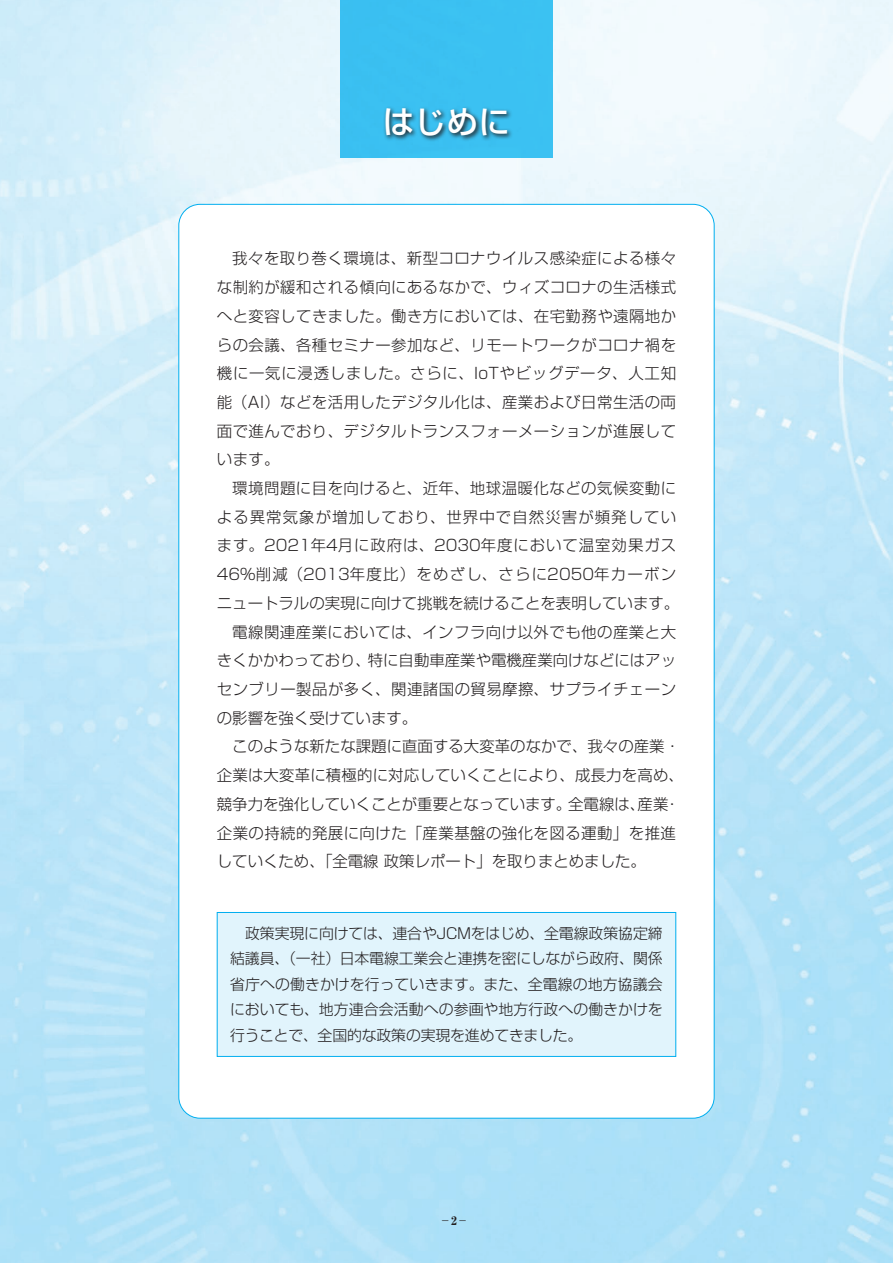
<style>
.page{position:relative;width:893px;height:1263px;background:#fff}
.page>*{position:absolute;margin:0;border:0;box-sizing:border-box;transform-origin:0 0}
.t1{font:500 31.95px "Shin Go Pro";color:#fff}
.t2{font:300 15.45px/28.7px "Shin Go Pro";letter-spacing:.03em;color:#231f20;text-align:justify}
.t3{font:300 15.45px "Shin Go Pro";color:#231f20}
.t4{font:300 15.45px "Shin Go Pro";letter-spacing:.06em;color:#231f20}
.t5{font:300 15.45px "Shin Go Pro";letter-spacing:.08em;color:#231f20}
.t6{font:300 15.45px "Shin Go Pro";letter-spacing:.01em;color:#231f20}
.t7{font:300 15.45px "Shin Go Pro";letter-spacing:.07em;color:#231f20}
.t8{font:300 14.85px/25.5px "Shin Go Pro";letter-spacing:-.005em;color:#231f20;text-align:justify}
.t9{font:11.7px "Ryumin Pro";color:#231f20}
.s1{font-weight:800}
</style>
<div class="page">
<img style="left:0;top:0;width:893px;height:1263px">
<div style="left:179px;top:204px;width:535px;height:914px;background:#fff;border-radius:21px"></div>
<div style="left:340px;top:0;width:213px;height:157px;background:#40c7f4"></div>
<svg style="left:383px;top:106px;width:129px;height:35px"></svg>
<div style="left:217px;top:912px;width:459px;height:144px;background:#e1f4fc"></div>
<div style="left:217px;top:912px;width:459px;height:145px;border:1px solid #00aeef"></div>
<h1 class="t1" style="left:383px;top:95px;width:129px">はじめに</h1>
<p class="t2" style="left:217px;top:242px;width:461px;text-indent:15px">我々を取り巻く環境は、新型コロナウイルス感染症による様々な制約が緩和される傾向にあるなかで、ウィズコロナの生活様式へと変容してきました。働き方においては、在宅勤務や遠隔地からの会議、各種セミナー参加など、リモートワークがコロナ禍を機に一気に浸透しました。さらに、IoTやビッグデータ、人工知能（AI）などを活用したデジタル化は、産業および日常生活の両面で進んでおり、デジタルトランスフォーメーションが進展しています。</p>
<p class="t2" style="left:232px;top:472px;width:445px">環境問題に目を向けると、近年、地球温暖化などの気候変動に</p>
<p class="t7" style="left:217px;top:504px;width:461px">よる異常気象が増加しており、世界中で自然災害が頻発してい</p>
<p class="t4" style="left:217px;top:533px;width:461px">ます。2021年4月に政府は、2030年度において温室効果ガス</p>
<p class="t5" style="left:217px;top:562px;width:461px">46%削減（2013年度比）をめざし、さらに2050年カーボン</p>
<p class="t3" style="left:217px;top:590px;width:464px">ニュートラルの実現に向けて挑戦を続けることを表明しています。</p>
<p class="t2" style="left:232px;top:615px;width:445px">電線関連産業においては、インフラ向け以外でも他の産業と大</p>
<p class="t3" style="left:217px;top:648px;width:461px">きくかかわっており、特に自動車産業や電機産業向けなどにはアッ</p>
<p class="t2" style="left:217px;top:673px;width:461px">センブリー製品が多く、関連諸国の貿易摩擦、サプライチェーン</p>
<p class="t3" style="left:217px;top:705px;width:202px">の影響を強く受けています。</p>
<p class="t3" style="left:232px;top:734px;width:449px">このような新たな課題に直面する大変革のなかで、我々の産業・</p>
<p class="t6" style="left:217px;top:762px;width:468px">企業は大変革に積極的に対応していくことにより、成長力を高め、</p>
<p class="t3" style="left:217px;top:791px;width:465px">競争力を強化していくことが重要となっています。全電線は、産業・</p>
<p class="t2" style="left:217px;top:816px;width:461px">企業の持続的発展に向けた「産業基盤の強化を図る運動」を推進</p>
<p class="t3" style="left:217px;top:849px;width:431px">していくため、「全電線政策レポート」を取りまとめました。</p>
<p class="t8" style="left:230px;top:918px;width:434px;text-indent:15px">政策実現に向けては、連合やJCMをはじめ、全電線政策協定締結議員、（一社）日本電線工業会と連携を密にしながら政府、関係省庁への働きかけを行っていきます。また、全電線の地方協議会においても、地方連合会活動への参画や地方行政への働きかけを行うことで、全国的な政策の実現を進めてきました。</p>
<p class="t9" style="left:439px;top:1211px;width:30px">−<span class="s1">2</span>−</p>
</div>
